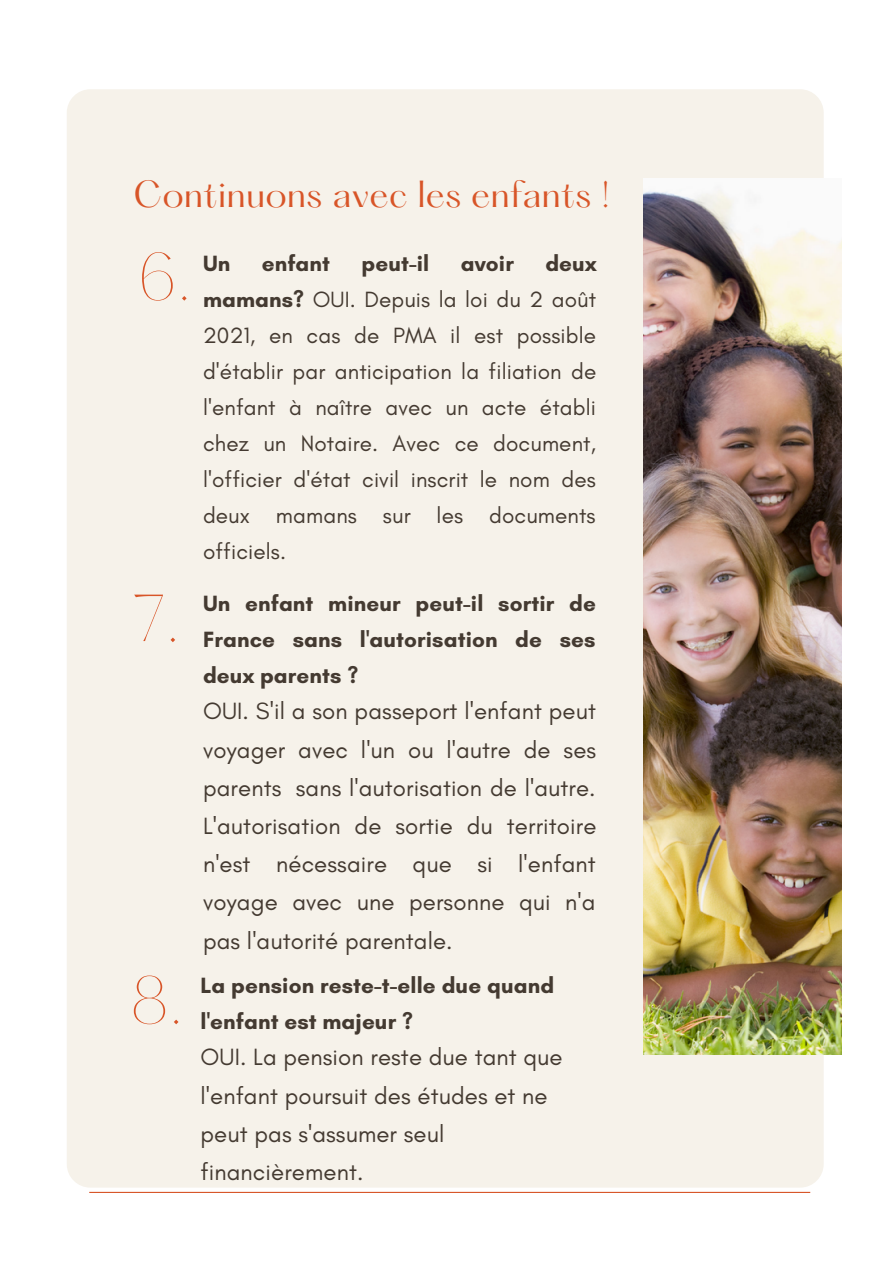
<style>
.page{position:relative;width:893px;height:1264px;background:#fff}
.page>*{position:absolute;margin:0;border:0;box-sizing:border-box;transform-origin:0 0}
.t1{font:200 58.05px "Hatton";color:#d85528}
.t2{font:200 57.75px "Hatton";color:#d85528}
.t3{font:33px "Hatton";letter-spacing:.01em;color:#d85528}
.t4{font:24px/38.2px "Glacial Indifference";letter-spacing:.005em;color:#443a31;text-align:justify}
.t5{font:22.5px/36px "Glacial Indifference";letter-spacing:.005em;color:#443a31;text-align:justify}
.t6{font:700 22.5px/36px "Glacial Indifference";letter-spacing:.005em;color:#443a31;text-align:justify}
.s1{font-weight:700}
</style>
<div class="page">
<div style="left:67px;top:89px;width:756px;height:1098px;background:#f6f2ea;border-radius:24px"></div>
<img style="left:643px;top:179px;width:198px;height:875px">
<hr style="left:89px;top:1191px;width:721px;height:1px;background:#d85528">
<p class="t3" style="left:134px;top:178px;width:477px">Continuons avec les enfants !</p>
<p class="t2" style="left:137px;top:250px;width:55px">6.</p>
<p class="t1" style="left:134px;top:591px;width:47px">7.</p>
<p class="t1" style="left:130px;top:973px;width:54px">8.</p>
<p class="t5" style="left:203px;top:245px;width:395px;text-indent:342px"><span class="s1">deux mamans?</span> OUI. Depuis la loi du 2 août 2021, en cas de PMA il est possible d'établir par anticipation la filiation de l'enfant à naître avec un acte établi chez un Notaire. Avec ce document, l'officier d'état civil inscrit le nom des deux mamans sur les documents officiels.</p>
<p class="t6" style="left:203px;top:585px;width:394px">Un enfant mineur peut-il sortir de France sans l'autorisation de ses deux parents ?</p>
<p class="t4" style="left:203px;top:691px;width:395px">OUI. S'il a son passeport l'enfant peut voyager avec l'un ou l'autre de ses parents sans l'autorisation de l'autre.<br>L'autorisation de sortie du territoire n'est nécessaire que si l'enfant voyage avec une personne qui n'a pas l'autorité parentale.</p>
<p class="t6" style="left:200px;top:967px;width:355px">La pension reste-t-elle due quand l'enfant est majeur ?</p>
<p class="t4" style="left:200px;top:1037px;width:363px;text-align:left">OUI. La pension reste due tant que l'enfant poursuit des études et ne peut pas s'assumer seul financièrement.</p>
<p class="t6" style="left:203px;top:245px;width:29px">Un</p>
<p class="t6" style="left:262px;top:245px;width:70px">enfant</p>
<p class="t6" style="left:361px;top:245px;width:69px">peut-il</p>
<p class="t6" style="left:460px;top:245px;width:55px">avoir</p>
</div>
